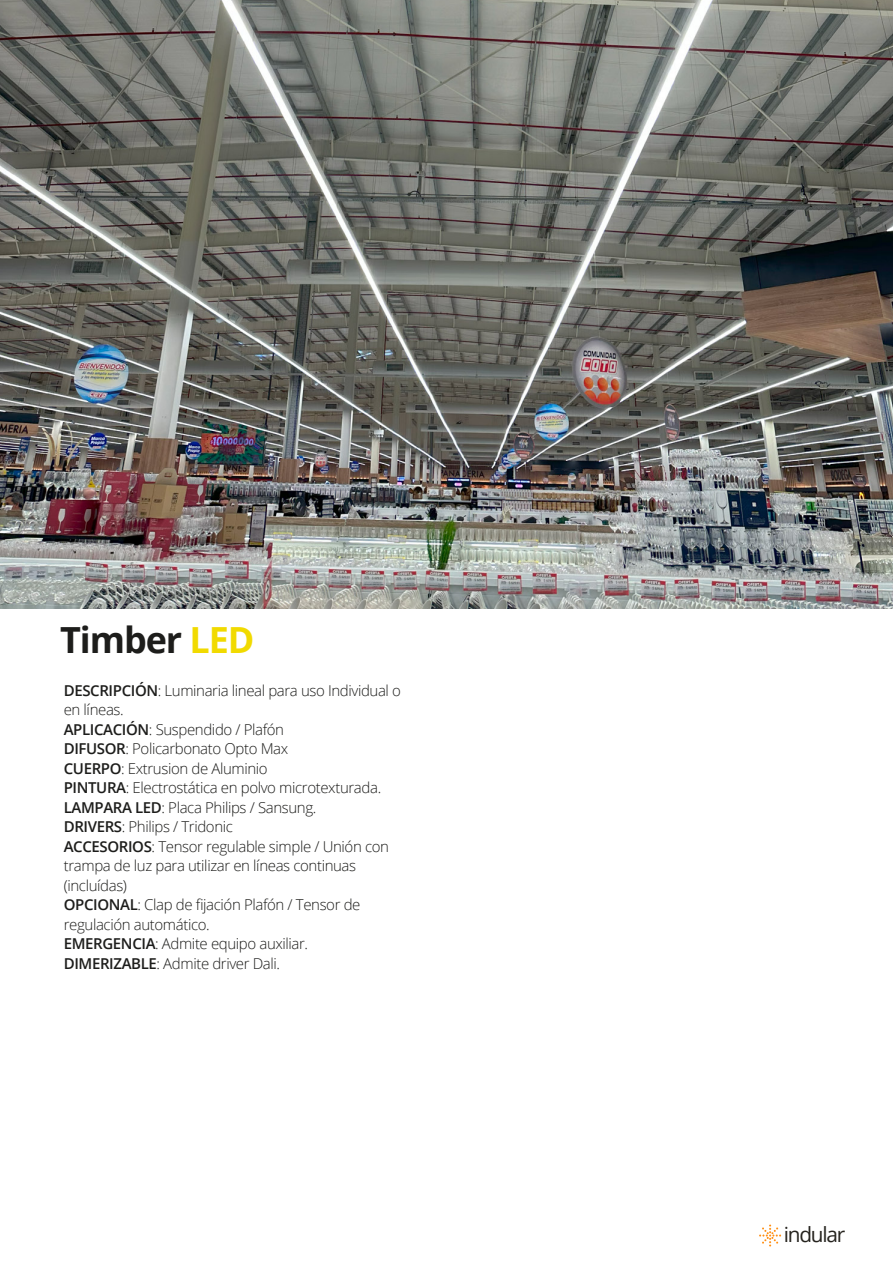
<style>
.page{position:relative;width:893px;height:1263px;background:#fff}
.page>*{position:absolute;margin:0;border:0;box-sizing:border-box;transform-origin:0 0}
.t1{font:700 36px "Open Sans";letter-spacing:-.03em;color:#1d1d1b}
.t2{font:20.85px "Open Sans";letter-spacing:-.06em;color:#25231e}
.t3{font:300 15px/19.5px "Open Sans";letter-spacing:-.025em;color:#1d1d1b}
.s1{color:#f1da00}
.s2{font-weight:600}
</style>
<div class="page">
<svg style="left:759px;top:1224px;width:22px;height:22px"></svg>
<img style="left:0;top:0;width:893px;height:609px">
<h1 class="t1" style="left:60px;top:614px;width:196px">Timber <span class="s1">LED</span></h1>
<p class="t3" style="left:64px;top:680px;width:339px"><span class="s2">DESCRIPCIÓN</span>: Luminaria lineal para uso Individual o en líneas.<br><span class="s2">APLICACIÓN</span>: Suspendido / Plafón<br><span class="s2">DIFUSOR</span>: Policarbonato Opto Max<br><span class="s2">CUERPO</span>: Extrusion de Aluminio<br><span class="s2">PINTURA</span>: Electrostática en polvo microtexturada.<br><span class="s2">LAMPARA LED</span>: Placa Philips / Sansung.<br><span class="s2">DRIVERS</span>: Philips / Tridonic<br><span class="s2">ACCESORIOS</span>: Tensor regulable simple / Unión con trampa de luz para utilizar en líneas continuas (incluídas)<br><span class="s2">OPCIONAL</span>: Clap de fijación Plafón / Tensor de regulación automático.<br><span class="s2">EMERGENCIA</span>: Admite equipo auxiliar.<br><span class="s2">DIMERIZABLE</span>: Admite driver Dali.</p>
<h2 class="t2" style="left:784px;top:1220px;width:63px">indular</h2>
</div>
